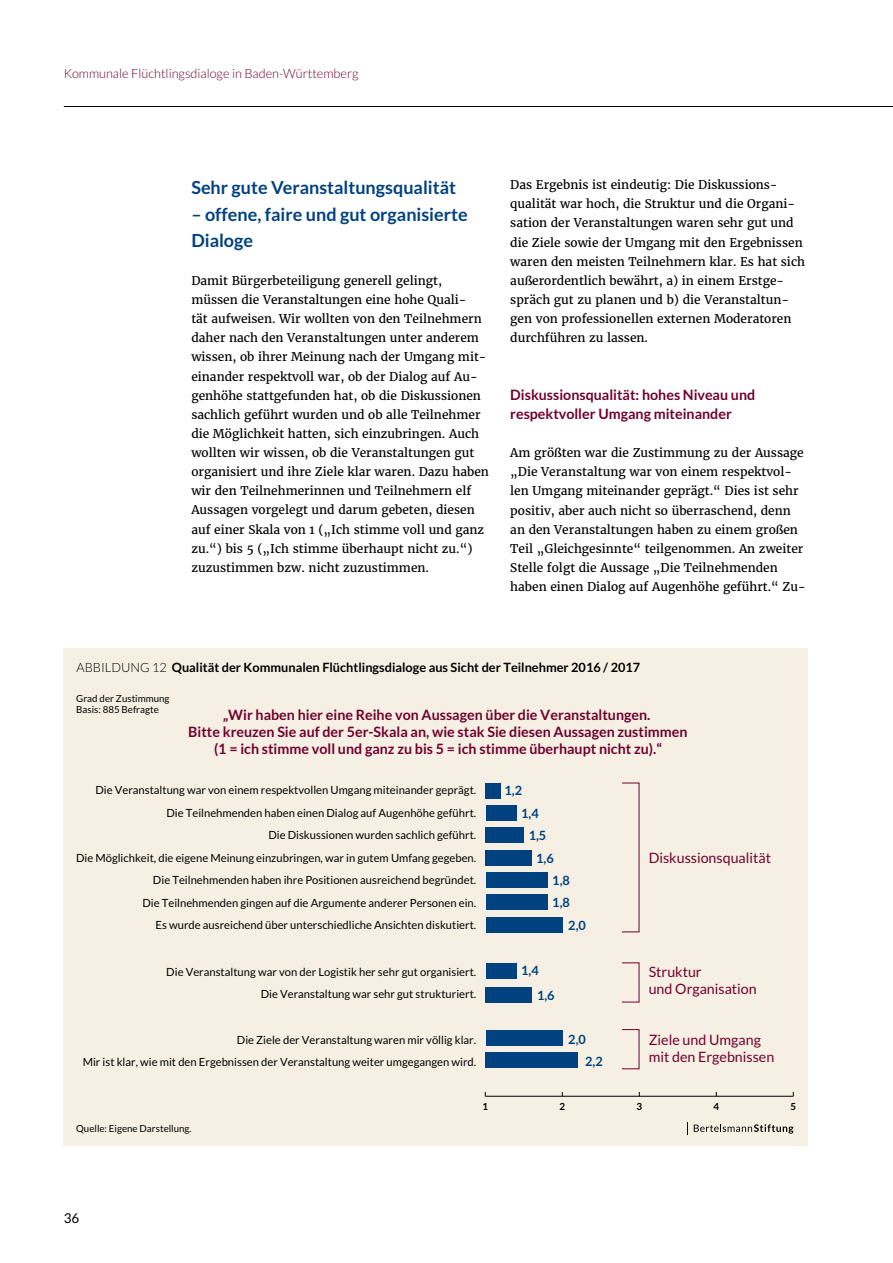
<style>
.page{position:relative;width:893px;height:1263px;background:#fff}
.page>*{position:absolute;margin:0;border:0;box-sizing:border-box;transform-origin:0 0}
.t1{font:700 18px/26.8px "Lato";color:#004180}
.t2{font:700 14.25px/17.1px "Lato";color:#70002e}
.t3{font:14.25px/17.1px "Lato";color:#70002e}
.t4{font:13.5px "Lato";color:#000}
.t5{font:700 12.75px "Lato";color:#000}
.t6{font:300 12.75px "Lato";color:#70002e}
.t7{font:700 12.75px/22.5px "Lato";color:#004180}
.t8{font:12px/19.2px "Merriweather";color:#000}
.t9{font:11.25px/22.5px "Lato";color:#000;text-align:right}
.t10{font:9.75px/11.7px "Lato";color:#000}
.t11{font:700 9.75px "Lato";color:#000}
.s1{font-weight:300}
</style>
<div class="page">
<hr style="left:64px;top:106px;width:829px;height:1px;background:#000">
<div style="left:64px;top:648px;width:744px;height:498px;background:#f5f0e3"></div>
<div style="left:486px;top:783px;width:15px;height:15px;background:#004180"></div>
<div style="left:486px;top:805px;width:30px;height:16px;background:#004180"></div>
<div style="left:486px;top:963px;width:30px;height:15px;background:#004180"></div>
<div style="left:486px;top:828px;width:38px;height:15px;background:#004180"></div>
<div style="left:486px;top:850px;width:46px;height:15px;background:#004180"></div>
<div style="left:486px;top:987px;width:46px;height:16px;background:#004180"></div>
<div style="left:486px;top:872px;width:61px;height:16px;background:#004180"></div>
<div style="left:486px;top:894px;width:61px;height:16px;background:#004180"></div>
<div style="left:486px;top:917px;width:76px;height:15px;background:#004180"></div>
<hr style="left:485px;top:1096px;width:308px;height:1px;background:#000">
<svg style="left:694px;top:1124px;width:99px;height:10px"></svg>
<svg style="left:687px;top:1122px;width:1px;height:12px"></svg>
<div style="left:486px;top:1030px;width:76px;height:16px;background:#004180"></div>
<div style="left:486px;top:1052px;width:92px;height:16px;background:#004180"></div>
<p class="t6" style="left:64px;top:67px;width:296px">Kommunale Flüchtlingsdialoge in Baden-Württemberg</p>
<h1 class="t1" style="left:191px;top:173px;width:266px">Sehr gute Veranstaltungsqualität</h1>
<h1 class="t1" style="left:191px;top:200px;width:278px">– offene, faire und gut organisierte<br>Dialoge</h1>
<p class="t8" style="left:191px;top:271px;width:299px">Damit Bürgerbeteiligung generell gelingt, müssen die Veranstaltungen eine hohe Quali-<br>tät aufweisen. Wir wollten von den Teilnehmern daher nach den Veranstaltungen unter anderem wissen, ob ihrer Meinung nach der Umgang mit&shy;einander respektvoll war, ob der Dialog auf Au&shy;genhöhe stattgefunden hat, ob die Diskussionen sachlich geführt wurden und ob alle Teilnehmer die Möglichkeit hatten, sich einzubringen. Auch wollten wir wissen, ob die Veranstaltungen gut organisiert und ihre Ziele klar waren. Dazu haben wir den Teilnehmerinnen und Teilnehmern elf Aussagen vorgelegt und darum gebeten, diesen auf einer Skala von 1 („Ich stimme voll und ganz zu.“) bis 5 („Ich stimme überhaupt nicht zu.“) zuzustimmen bzw. nicht zuzustimmen.</p>
<p class="t8" style="left:510px;top:175px;width:296px">Das Ergebnis ist eindeutig: Die Diskussions&shy;qualität war hoch, die Struktur und die Organi&shy;sation der Veranstaltungen waren sehr gut und die Ziele sowie der Umgang mit den Ergebnissen waren den meisten Teilnehmern klar. Es hat sich außerordentlich bewährt, a) in einem Erstge&shy;spräch gut zu planen und b) die Veranstaltun&shy;gen von professionellen externen Moderatoren durchführen zu lassen.</p>
<p class="t2" style="left:510px;top:385px;width:246px;line-height:19.2px">Diskussionsqualität: hohes Niveau und respektvoller Umgang miteinander</p>
<p class="t8" style="left:510px;top:443px;width:297px">Am größten war die Zustimmung zu der Aussage „Die Veranstaltung war von einem respektvol&shy;len Umgang miteinander geprägt.“ Dies ist sehr positiv, aber auch nicht so überraschend, denn an den Veranstaltungen haben zu einem großen Teil „Gleichgesinnte“ teilgenommen. An zweiter Stelle folgt die Aussage „Die Teilnehmenden haben einen Dialog auf Augenhöhe geführt.“ Zu-</p>
<p class="t5" style="left:77px;top:660px;width:565px"><span class="s1">ABBILDUNG 12</span> Qualität der Kommunalen Flüchtlingsdialoge aus Sicht der Teilnehmer 2016 / 2017</p>
<p class="t2" style="left:188px;top:705px;width:501px;text-align:center">„Wir haben hier eine Reihe von Aussagen über die Veranstaltungen.<br>Bitte kreuzen Sie auf der 5er-Skala an, wie stak Sie diesen Aussagen zustimmen (1 = ich stimme voll und ganz zu bis 5 = ich stimme überhaupt nicht zu).“</p>
<p class="t10" style="left:76px;top:692px;width:95px">Grad der Zustimmung<br>Basis: 885 Befragte</p>
<p class="t9" style="left:76px;top:779px;width:402px">Die Veranstaltung war von einem respektvollen Umgang miteinander geprägt.<br>Die Teilnehmenden haben einen Dialog auf Augenhöhe geführt.<br>Die Diskussionen wurden sachlich geführt.<br>Die Möglichkeit, die eigene Meinung einzubringen, war in gutem Umfang gegeben.<br>Die Teilnehmenden haben ihre Positionen ausreichend begründet.<br>Die Teilnehmenden gingen auf die Argumente anderer Personen ein.<br>Es wurde ausreichend über unterschiedliche Ansichten diskutiert.</p>
<p class="t7" style="left:521px;top:779px;width:19px;text-indent:-17px">1,2<br>1,4</p>
<p class="t7" style="left:529px;top:824px;width:27px;text-align:center">1,5<br>1,6</p>
<p class="t7" style="left:552px;top:869px;width:19px">1,8</p>
<p class="t7" style="left:552px;top:891px;width:19px">1,8</p>
<p class="t7" style="left:568px;top:914px;width:19px">2,0</p>
<p class="t3" style="left:649px;top:849px;width:124px">Diskussionsqualität</p>
<p class="t9" style="left:166px;top:960px;width:311px">Die Veranstaltung war von der Logistik her sehr gut organisiert.<br>Die Veranstaltung war sehr gut strukturiert.</p>
<p class="t9" style="left:83px;top:1028px;width:395px">Die Ziele der Veranstaltung waren mir völlig klar.<br>Mir ist klar, wie mit den Ergebnissen der Veranstaltung weiter umgegangen wird.</p>
<p class="t7" style="left:521px;top:959px;width:19px">1,4</p>
<p class="t7" style="left:537px;top:984px;width:19px">1,6</p>
<p class="t7" style="left:585px;top:1027px;width:19px;text-indent:-17px">2,0<br>2,2</p>
<p class="t3" style="left:649px;top:963px;width:109px">Struktur<br>und Organisation</p>
<p class="t3" style="left:649px;top:1031px;width:127px">Ziele und Umgang mit den Ergebnissen</p>
<p class="t10" style="left:76px;top:1123px;width:117px">Quelle: Eigene Darstellung.</p>
<p class="t4" style="left:64px;top:1210px;width:17px">36</p>
<p class="t11" style="left:482px;top:1100px;width:7px">1</p>
<p class="t11" style="left:559px;top:1100px;width:7px">2</p>
<p class="t11" style="left:636px;top:1100px;width:7px">3</p>
<p class="t11" style="left:713px;top:1100px;width:7px">4</p>
<p class="t11" style="left:790px;top:1100px;width:7px">5</p>
</div>
